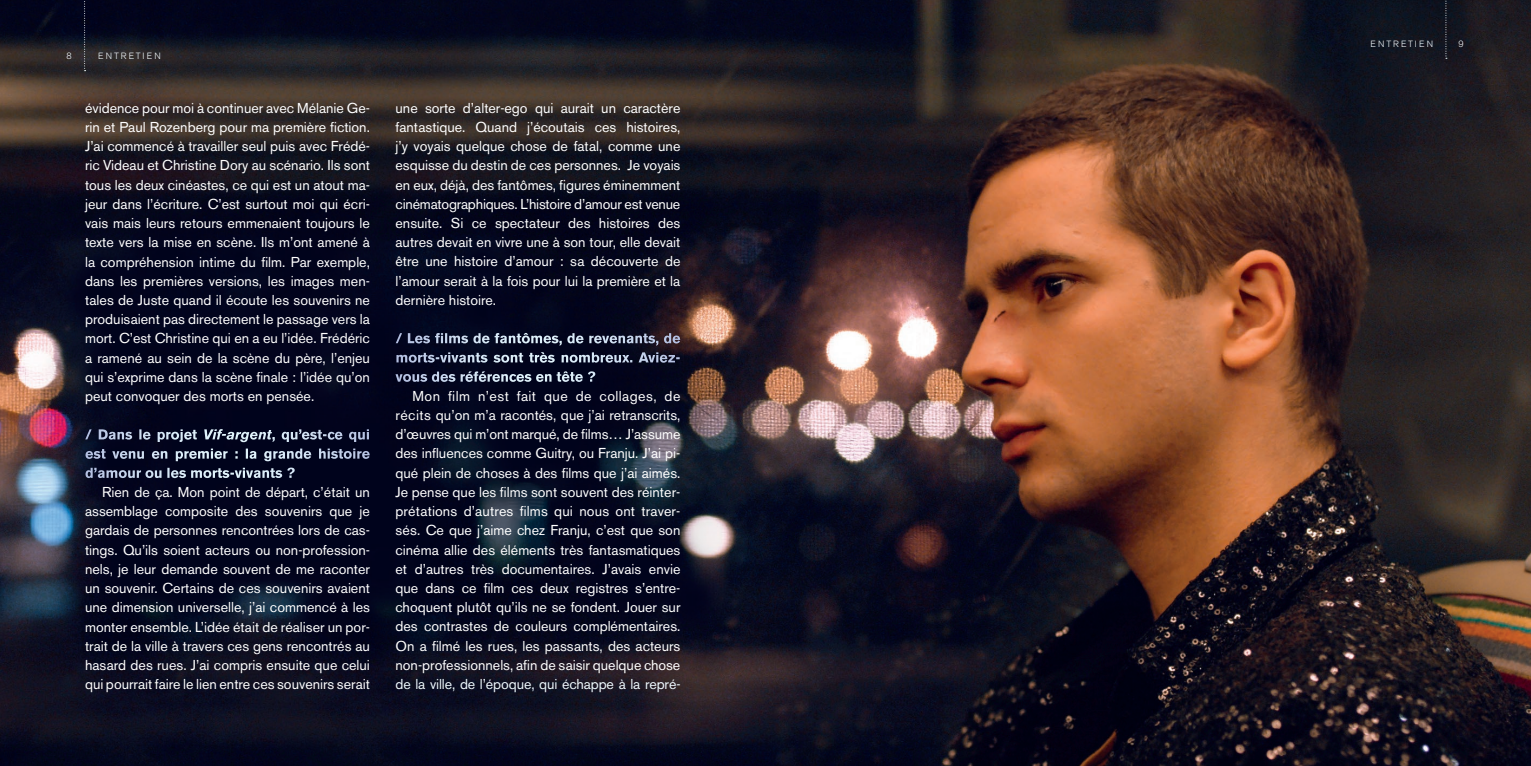
<style>
.page{position:relative;width:1531px;height:766px;background:#fff}
.page>*{position:absolute;margin:0;border:0;box-sizing:border-box;transform-origin:0 0}
.t1{font:14.25px/19.2px "Akzidenz Grotesk BE";color:#fff;text-align:justify}
.t2{font:700 14.25px/19.2px "Akzidenz Grotesk BE";color:#fff;text-align:justify}
.t3{font:300 9px "Akzidenz Grotesk BE";letter-spacing:.22em;color:#f4fbfe}
.s1{font-style:italic}
.s2{color:#eef8fd}
</style>
<div class="page">
<img style="left:0;top:0;width:1531px;height:765px">
<svg style="left:1445px;top:0;width:2px;height:59px"></svg>
<svg style="left:84px;top:0;width:2px;height:71px"></svg>
<p class="t3" style="left:67px;top:51px;width:7px">8</p>
<p class="t3" style="left:98px;top:51px;width:64px">ENTRETIEN</p>
<p class="t1" style="left:85px;top:98px;width:286px">évidence pour moi à continuer avec Mélanie Ge&shy;rin et Paul Rozenberg pour ma première fiction.<br>J’ai commencé à travailler seul puis avec Frédé&shy;ric Videau et Christine Dory au scénario. Ils sont tous les deux cinéastes, ce qui est un atout ma&shy;jeur dans l’écriture. C’est surtout moi qui écri&shy;vais mais leurs retours emmenaient toujours le texte vers la mise en scène. Ils m’ont amené à la compréhension intime du film. Par exemple, dans les premières versions, les images men&shy;tales de Juste quand il écoute les souvenirs ne produisaient pas directement le passage vers la mort. C’est Christine qui en a eu l’idée. Frédéric a ramené au sein de la scène du père, l’enjeu qui s’exprime dans la scène finale : l’idée qu’on peut convoquer des morts en pensée.</p>
<p class="t2" style="left:85px;top:425px;width:286px">/ Dans le projet <span class="s1">Vif-argent</span>, qu’est-ce qui est venu en premier : la grande histoire d’amour ou les morts-vivants ?</p>
<p class="t1" style="left:85px;top:482px;width:286px;text-indent:17px">Rien de ça. Mon point de départ, c’était un assemblage composite des souvenirs que je gardais de personnes rencontrées lors de cas&shy;tings. Qu’ils soient acteurs ou non-profession&shy;nels, je leur demande souvent de me raconter un souvenir. Certains de ces souvenirs avaient une dimension universelle, j’ai commencé à les monter ensemble. L’idée était de réaliser un por&shy;trait de la ville à travers ces gens rencontrés au hasard des rues. J’ai compris ensuite que celui qui pourrait faire le lien entre ces souvenirs serait</p>
<p class="t1" style="left:395px;top:98px;width:286px">une sorte d’alter-ego qui aurait un caractère fantastique. Quand j’écoutais ces histoires, j’y voyais quelque chose de fatal, comme une esquisse du destin de ces personnes. Je voyais en eux, déjà, des fantômes, figures éminemment cinématographiques. L’histoire d’amour est venue ensuite. Si ce spectateur des histoires des autres devait en vivre une à son tour, elle devait être une histoire d’amour : sa découverte de l’amour serait à la fois pour lui la première et la dernière histoire.</p>
<p class="t2" style="left:395px;top:329px;width:286px">/ Les films de fantômes, de revenants, de morts-vivants sont très nombreux. Aviez&shy;vous des références en tête ?</p>
<p class="t1" style="left:395px;top:386px;width:286px;text-indent:17px">Mon film n’est fait que de collages, de récits qu’on m’a racontés, que j’ai retranscrits, d’œuvres qui m’ont marqué, de films… J’assume des influences comme Guitry, ou Franju. J’ai pi&shy;qué plein de choses à des films que j’ai aimés.<br>Je pense que les films sont souvent des réinter&shy;prétations d’autres films qui nous ont traver&shy;sés. Ce que j’aime chez Franju, c’est que son cinéma allie des éléments très fantasmatiques et d’autres très documentaires. J’avais envie que dans ce film ces deux registres s’entre&shy;choquent plutôt qu’ils ne se fondent. Jouer sur des contrastes de couleurs complémentaires.<br>On a filmé les rues, les passants, des acteurs non-professionnels, afin de saisir quelque chose <span class="s2">de la ville, de l’époque, qui échappe à la repré-</span></p>
<p class="t3" style="left:1370px;top:39px;width:64px">ENTRETIEN</p>
<p class="t3" style="left:1458px;top:39px;width:7px">9</p>
</div>
